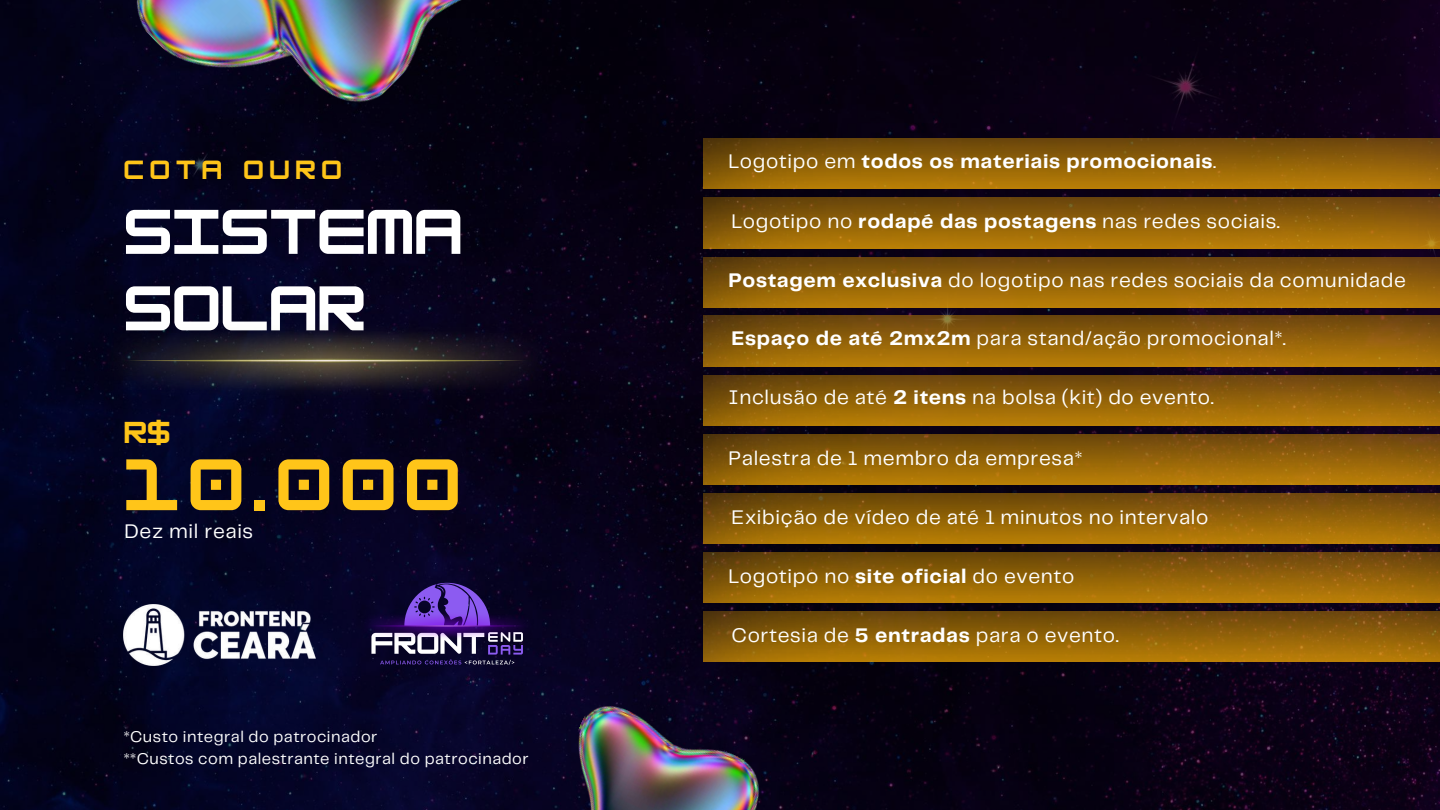
<style>
.page{position:relative;width:1440px;height:810px;background:#fff}
.page>*{position:absolute;margin:0;border:0;box-sizing:border-box;transform-origin:0 0}
.t1{font:700 63.5px "HK Modular";color:#ffc519}
.t2{font:700 55px/76.5px "HK Modular";color:#fff}
.t3{font:700 26.4px "HK Modular";color:#ffc519}
.t4{font:700 23px "HK Modular";letter-spacing:.25em;color:#ffc519}
.t5{font:20.5px "Telegraf";letter-spacing:.03em;color:#fff}
.t6{font:700 20.5px "Telegraf";letter-spacing:.03em;color:#fff}
.t7{font:16.2px "Telegraf";letter-spacing:.03em;color:#fff}
.s1{font-weight:400}
.s2{font-weight:700}
</style>
<div class="page">
<img style="left:0;top:0;width:1440px;height:810px">
<img style="left:124px;top:604px;width:191px;height:61px">
<img style="left:97px;top:320px;width:457px;height:80px">
<img style="left:703px;top:139px;width:737px;height:50px">
<img style="left:703px;top:198px;width:737px;height:50px">
<img style="left:101px;top:0;width:434px;height:181px">
<img style="left:703px;top:257px;width:737px;height:51px">
<img style="left:703px;top:316px;width:737px;height:50px">
<img style="left:703px;top:375px;width:737px;height:51px">
<img style="left:703px;top:434px;width:737px;height:51px">
<img style="left:703px;top:553px;width:737px;height:50px">
<img style="left:703px;top:493px;width:737px;height:51px">
<img style="left:703px;top:612px;width:737px;height:50px">
<img style="left:509px;top:692px;width:320px;height:118px">
<svg style="left:404px;top:583px;width:86px;height:27px;background:#4c3191"></svg>
<svg style="left:371px;top:641px;width:152px;height:24px;background:#423d61"></svg>
<img style="left:360px;top:610px;width:175px;height:31px">
<p class="t4" style="left:124px;top:156px;width:219px">COTA OURO</p>
<h2 class="t2" style="left:124px;top:194px;width:340px">SISTEMA<br>SOLAR</h2>
<p class="t3" style="left:124px;top:417px;width:48px">R$</p>
<h1 class="t1" style="left:124px;top:447px;width:338px">10.000</h1>
<p class="t5" style="left:125px;top:522px;width:130px">Dez mil reais</p>
<p class="t7" style="left:124px;top:730px;width:255px">*Custo integral do patrocinador</p>
<p class="t7" style="left:124px;top:752px;width:406px">**Custos com palestrante integral do patrocinador</p>
<p class="t6" style="left:729px;top:153px;width:489px"><span class="s1">Logotipo em</span> todos os materiais promocionais<span class="s1">.</span></p>
<p class="t5" style="left:732px;top:212px;width:550px">Logotipo no <span class="s2">rodapé das postagens</span> nas redes sociais.</p>
<p class="t5" style="left:729px;top:271px;width:679px"><span class="s2">Postagem exclusiva</span> do logotipo nas redes sociais da comunidade</p>
<p class="t5" style="left:732px;top:329px;width:556px"><span class="s2">Espaço de até 2mx2m</span> para stand/ação promocional*.</p>
<p class="t5" style="left:729px;top:388px;width:487px">Inclusão de até <span class="s2">2 itens</span> na bolsa (kit) do evento.</p>
<p class="t5" style="left:729px;top:449px;width:355px">Palestra de 1 membro da empresa*</p>
<p class="t5" style="left:732px;top:509px;width:478px">Exibição de vídeo de até 1 minutos no intervalo</p>
<p class="t5" style="left:729px;top:568px;width:348px">Logotipo no <span class="s2">site oficial</span> do evento</p>
<p class="t5" style="left:732px;top:627px;width:389px">Cortesia de <span class="s2">5 entradas</span> para o evento.</p>
</div>
